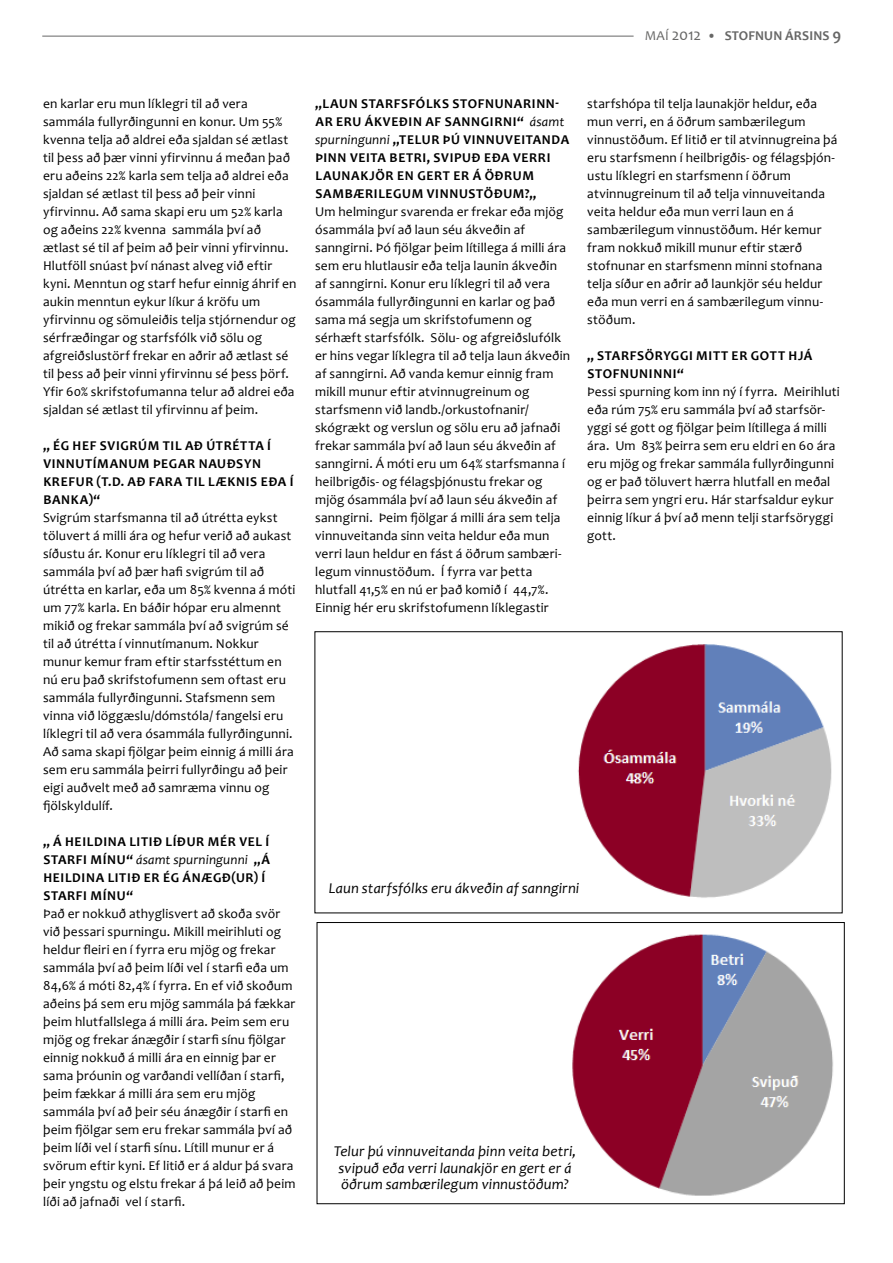
<style>
.page{position:relative;width:893px;height:1263px;background:#fff}
.page>*{position:absolute;margin:0;border:0;box-sizing:border-box;transform-origin:0 0}
.t1{font:italic 15px/16.5px "Candara";letter-spacing:.005em;color:#000;text-align:center}
.t2{font:13.5px/18px "Candara";letter-spacing:.015em;color:#000}
.t3{font:700 13.5px/18px "Candara";letter-spacing:.05em;color:#000}
.t4{font:italic 13.5px "Candara";letter-spacing:.01em;color:#000}
.t5{font:700 13.5px "Candara";letter-spacing:.01em;color:#676766}
.s1{font-weight:400}
.s2{font-weight:400;font-size:16.5px}
.s3{font-size:16.5px}
.s4{font-weight:400;font-style:italic}
.s5{font-weight:700;font-style:normal}
</style>
<div class="page">
<hr style="left:42px;top:36px;width:592px;height:1px;background:#676766">
<img style="left:572px;top:934px;width:261px;height:262px">
<div style="left:317px;top:922px;width:527px;height:282px;border:1px solid #000"></div>
<img style="left:578px;top:644px;width:254px;height:254px">
<div style="left:315px;top:631px;width:527px;height:282px;border:1px solid #000"></div>
<p class="t5" style="left:645px;top:27px;width:198px"><span class="s1">MAÍ</span> <span class="s2">2012</span> • STOFNUN ÁRSINS <span class="s3">9</span></p>
<p class="t2" style="left:43px;top:94px;width:255px">en karlar eru mun líklegri til að vera sammála fullyrðingunni en konur. Um 55% kvenna telja að aldrei eða sjaldan sé ætlast til þess að þær vinni yfirvinnu á meðan það eru aðeins 22% karla sem telja að aldrei eða sjaldan sé ætlast til þess að þeir vinni yfirvinnu. Að sama skapi eru um 52% karla og aðeins 22% kvenna sammála því að ætlast sé til af þeim að þeir vinni yfirvinnu.<br>Hlutföll snúast því nánast alveg við eftir kyni. Menntun og starf hefur einnig áhrif en aukin menntun eykur líkur á kröfu um yfirvinnu og sömuleiðis telja stjórnendur og sérfræðingar og starfsfólk við sölu og afgreiðslustörf frekar en aðrir að ætlast sé til þess að þeir vinni yfirvinnu sé þess þörf.<br>Yfir 60% skrifstofumanna telur að aldrei eða sjaldan sé ætlast til yfirvinnu af þeim.</p>
<p class="t3" style="left:43px;top:436px;width:66px">„ ÉG HEFSVIGR</p>
<p class="t3" style="left:138px;top:436px;width:111px">ÚM TIL AÐ ÚTRÉTTA</p>
<p class="t3" style="left:267px;top:436px;width:5px">Í</p>
<p class="t3" style="left:43px;top:454px;width:10px">VINNUT</p>
<p class="t3" style="left:93px;top:454px;width:16px">ÍMANUM</p>
<p class="t3" style="left:153px;top:454px;width:26px">ÞEGAR</p>
<p class="t3" style="left:199px;top:454px;width:10px">NAU</p>
<p class="t3" style="left:227px;top:454px;width:34px">ÐSYN</p>
<p class="t3" style="left:43px;top:472px;width:35px">KREFUR</p>
<p class="t3" style="left:97px;top:472px;width:148px">(T.D. AÐ FARA TI L LÆKNIS</p>
<p class="t3" style="left:261px;top:472px;width:34px">EÐA Í</p>
<p class="t3" style="left:43px;top:490px;width:58px">BANKA)“</p>
<p class="t2" style="left:43px;top:508px;width:254px">Svigrúm starfsmanna til að útrétta eykst töluvert á milli ára og hefur verið að aukast síðustu ár. Konur eru líklegri til að vera sammála því að þær hafi svigrúm til að útrétta en karlar, eða um 85% kvenna á móti um 77% karla. En báðir hópar eru almennt mikið og frekar sammála því að svigrúm sé til að útrétta í vinnutímanum. Nokkur munur kemur fram eftir starfsstéttum en nú eru það skrifstofumenn sem oftast eru sammála fullyrðingunni. Stafsmenn sem vinna við löggæslu/dómstóla/ fangelsi eru líklegri til að vera ósammála fullyrðingunni.<br>Að sama skapi fjölgar þeim einnig á milli ára sem eru sammála þeirri fullyrðingu að þeir eigi auðvelt með að samræma vinnu og fjölskyldulíf.</p>
<p class="t3" style="left:43px;top:832px;width:48px">„ Á HEILDINA</p>
<p class="t3" style="left:129px;top:832px;width:7px">LITI</p>
<p class="t3" style="left:153px;top:832px;width:117px">Ð LÍÐUR MÉR VEL Í</p>
<p class="t3" style="left:43px;top:850px;width:9px">STARFI</p>
<p class="t3" style="left:43px;top:850px;width:228px;text-indent:47px">MÍNU “ <span class="s4">ásamt spurningunni</span> „Á<br>HEILDINA LITIÐ ER ÉG ÁNÆGÐ(UR) Í<br>STARFI</p>
<p class="t3" style="left:90px;top:886px;width:44px">MÍNU“</p>
<p class="t2" style="left:43px;top:904px;width:254px">Það er nokkuð athyglisvert að skoða svör við þessari spurningu. Mikill meirihluti og heldur fleiri en í fyrra eru mjög og frekar sammála því að þeim líði vel í starfi eða um 84,6% á móti 82,4% í fyrra. En ef við skoðum aðeins þá sem eru mjög sammála þá fækkar þeim hlutfallslega á milli ára. Þeim sem eru mjög og frekar ánægðir í starfi sínu fjölgar einnig nokkuð á milli ára en einnig þar er sama þróunin og varðandi vellíðan í starfi, þeim fækkar á milli ára sem eru mjög sammála því að þeir séu ánægðir í starfi en þeim fjölgar sem eru frekar sammála því að þeim líði vel í starfi sínu. Lítill munur er á svörum eftir kyni. Ef litið er á aldur þá svara þeir yngstu og elstu frekar á þá leið að þeim líði að jafnaði vel í starfi.</p>
<p class="t3" style="left:315px;top:94px;width:25px">„LAUN</p>
<p class="t3" style="left:361px;top:94px;width:9px">STARFSF</p>
<p class="t3" style="left:416px;top:94px;width:19px">ÓLKS</p>
<p class="t3" style="left:453px;top:94px;width:35px">STOFNUNARINN</p>
<p class="t3" style="left:555px;top:94px;width:5px">-</p>
<p class="t3" style="left:315px;top:112px;width:59px">AR ERU ÁKV</p>
<p class="t3" style="left:391px;top:112px;width:63px">EÐIN AF SANNGIRNI</p>
<p class="t4" style="left:517px;top:113px;width:49px"><span class="s5">“</span> ásamt</p>
<p class="t4" style="left:315px;top:131px;width:109px">spurningunni <span class="s5">„TELUR</span></p>
<p class="t3" style="left:443px;top:130px;width:30px">ÞÚ VINNUV</p>
<p class="t3" style="left:514px;top:130px;width:17px">EITANDA</p>
<p class="t3" style="left:315px;top:148px;width:17px">ÞINN</p>
<p class="t3" style="left:350px;top:148px;width:24px">VEITA</p>
<p class="t3" style="left:390px;top:148px;width:148px">BETRI, SVI PUÐ EÐA VERRI</p>
<p class="t3" style="left:315px;top:166px;width:10px">LAUNAK</p>
<p class="t3" style="left:369px;top:166px;width:146px">JÖR EN GERT ER Á ÖÐRUM</p>
<p class="t3" style="left:315px;top:184px;width:11px">SAM</p>
<p class="t3" style="left:345px;top:184px;width:18px">BÆRIL</p>
<p class="t3" style="left:386px;top:184px;width:19px">EGUM</p>
<p class="t3" style="left:427px;top:184px;width:10px">VINNUST</p>
<p class="t3" style="left:484px;top:184px;width:54px">ÖÐUM?„</p>
<p class="t2" style="left:315px;top:202px;width:257px">Um helmingur svarenda er frekar eða mjög ósammála því að laun séu ákveðin af sanngirni. Þó fjölgar þeim lítillega á milli ára sem eru hlutlausir eða telja launin ákveðin af sanngirni. Konur eru líklegri til að vera ósammála fullyrðingunni en karlar og það sama má segja um skrifstofumenn og sérhæft starfsfólk. Sölu- og afgreiðslufólk er hins vegar líklegra til að telja laun ákveðin af sanngirni. Að vanda kemur einnig fram mikill munur eftir atvinnugreinum og starfsmenn við landb./orkustofnanir/ skógrækt og verslun og sölu eru að jafnaði frekar sammála því að laun séu ákveðin af sanngirni. Á móti eru um 64% starfsmanna í heilbrigðis- og félagsþjónustu frekar og mjög ósammála því að laun séu ákveðin af sanngirni. Þeim fjölgar á milli ára sem telja vinnuveitanda sinn veita heldur eða mun verri laun heldur en fást á öðrum sambæri&shy;legum vinnustöðum. Í fyrra var þetta hlutfall 41,5% en nú er það komið í 44,7%.<br>Einnig hér eru skrifstofumenn líklegastir</p>
<p class="t2" style="left:587px;top:94px;width:252px">starfshópa til telja launakjör heldur, eða mun verri, en á öðrum sambærilegum vinnustöðum. Ef litið er til atvinnugreina þá eru starfsmenn í heilbrigðis- og félagsþjón&shy;ustu líklegri en starfsmenn í öðrum atvinnugreinum til að telja vinnuveitanda veita heldur eða mun verri laun en á sambærilegum vinnustöðum. Hér kemur fram nokkuð mikill munur eftir stærð stofnunar en starfsmenn minni stofnana telja síður en aðrir að launkjör séu heldur eða mun verri en á sambærilegum vinnu&shy;stöðum.</p>
<p class="t3" style="left:587px;top:346px;width:27px">„ STARFS</p>
<p class="t3" style="left:645px;top:346px;width:34px">ÖRYGGI</p>
<p class="t3" style="left:696px;top:346px;width:9px">MITT</p>
<p class="t3" style="left:732px;top:346px;width:80px">ER GOTT HJÁ</p>
<p class="t3" style="left:587px;top:364px;width:34px">STOFNUNINNI</p>
<p class="t3" style="left:677px;top:364px;width:8px">“</p>
<p class="t2" style="left:587px;top:382px;width:254px">Þessi spurning kom inn ný í fyrra. Meirihluti eða rúm 75% eru sammála því að starfsör&shy;yggi sé gott og fjölgar þeim lítillega á milli ára. Um 83% þeirra sem eru eldri en 60 ára eru mjög og frekar sammála fullyrðingunni og er það töluvert hærra hlutfall en meðal þeirra sem yngri eru. Hár starfsaldur eykur einnig líkur á því að menn telji starfsöryggi gott.</p>
<p class="t1" style="left:329px;top:880px;width:252px">Laun starfsfólks eru ákveðin af sanngirni</p>
<p class="t1" style="left:334px;top:1143px;width:244px">Telur þú vinnuveitanda þinn veita betri, svipuð eða verri launakjör en gert er á öðrum sambærilegum vinnustöðum?</p>
</div>
